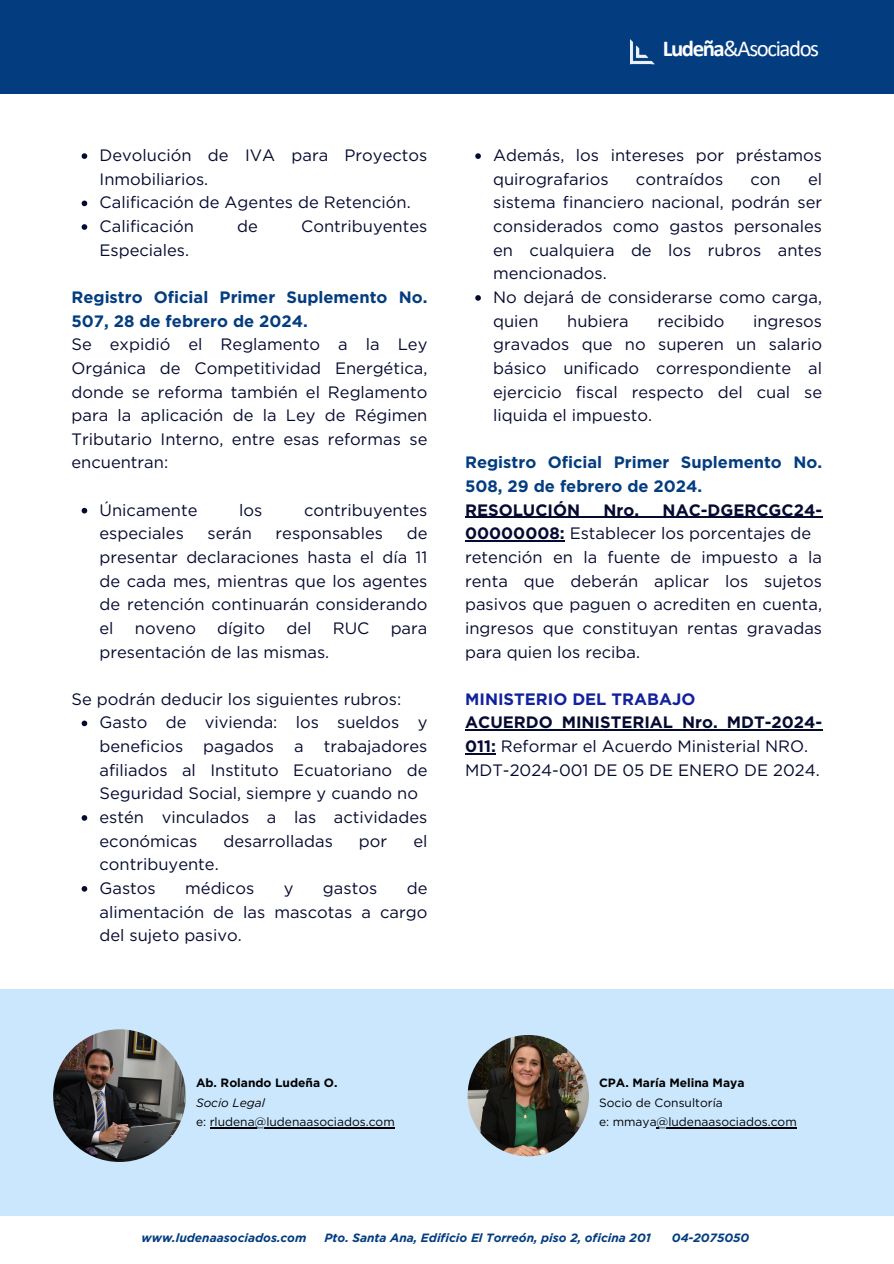
<style>
.page{position:relative;width:894px;height:1264px;background:#fff}
.page>*{position:absolute;margin:0;border:0;box-sizing:border-box;transform-origin:0 0}
.t1{font:22.8px "Calibri";letter-spacing:-.06em;color:#fff}
.t2{font:16.5px/23.7px "Gotham";color:#050a30}
.t3{font:700 16.5px/23.7px "Gotham";color:#033d7f}
.t4{font:700 16.5px "Gotham";color:#12229d}
.t5{font:700 16.5px "Gotham";color:#050a30}
.t6{font:italic 700 12px "Gotham";color:#033d7f}
.t7{font:12px "Gotham";color:#000}
.t8{font:700 12px "Gotham";color:#000}
.t9{font:italic 12px "Gotham";color:#000}
.s1{font-weight:700;color:#033d7f}
.s2{font-weight:700}
</style>
<div class="page">
<div style="left:0;top:0;width:893px;height:94px;background:#033d7f"></div>
<img style="left:630px;top:39px;width:24px;height:25px">
<svg style="left:82px;top:153px;width:5px;height:6px"></svg>
<svg style="left:82px;top:200px;width:5px;height:6px"></svg>
<svg style="left:82px;top:224px;width:5px;height:6px"></svg>
<svg style="left:82px;top:508px;width:5px;height:5px"></svg>
<svg style="left:82px;top:720px;width:5px;height:6px"></svg>
<svg style="left:82px;top:815px;width:5px;height:5px"></svg>
<svg style="left:82px;top:886px;width:5px;height:5px"></svg>
<svg style="left:475px;top:153px;width:5px;height:6px"></svg>
<svg style="left:475px;top:295px;width:5px;height:6px"></svg>
<hr style="left:465px;top:517px;width:356px;height:1px;background:#050a30">
<hr style="left:465px;top:540px;width:99px;height:1px;background:#050a30">
<hr style="left:465px;top:729px;width:356px;height:1px;background:#050a30">
<hr style="left:465px;top:753px;width:31px;height:1px;background:#050a30">
<div style="left:0;top:989px;width:893px;height:226px;background:#cae7fe"></div>
<img style="left:53px;top:1029px;width:133px;height:132px;border-radius:50%">
<img style="left:467px;top:1034px;width:121px;height:122px;border-radius:50%">
<hr style="left:210px;top:1126px;width:184px;height:1px;background:#000">
<hr style="left:656px;top:1126px;width:140px;height:1px;background:#000">
<p class="t2" style="left:99px;top:143px;width:329px">Devolución de IVA para Proyectos<br>Inmobiliarios.</p>
<p class="t2" style="left:99px;top:191px;width:312px">Calificación de Agentes de Retención.</p>
<p class="t2" style="left:99px;top:214px;width:96px">Calificación</p>
<p class="t2" style="left:237px;top:214px;width:22px">de</p>
<p class="t2" style="left:301px;top:214px;width:128px">Contribuyentes</p>
<p class="t2" style="left:99px;top:238px;width:91px">Especiales.</p>
<h2 class="t2" style="left:71px;top:285px;width:357px"><span class="s1">Registro Oficial Primer Suplemento No.<br>507, 28 de febrero de 2024.<br></span>Se expidió el Reglamento a la Ley Orgánica de Competitividad Energética, donde se reforma también el Reglamento para la aplicación de la Ley de Régimen Tributario Interno, entre esas reformas se encuentran:</h2>
<p class="t2" style="left:99px;top:498px;width:99px">Únicamente</p>
<p class="t2" style="left:239px;top:498px;width:25px">los</p>
<p class="t2" style="left:304px;top:498px;width:125px">contribuyentes</p>
<p class="t2" style="left:99px;top:521px;width:86px">especiales</p>
<p class="t2" style="left:207px;top:521px;width:46px">serán</p>
<p class="t2" style="left:275px;top:521px;width:109px">responsables</p>
<p class="t2" style="left:99px;top:521px;width:329px;text-align:justify;text-indent:307px">de presentar declaraciones hasta el día 11 de cada mes, mientras que los agentes de retención continuarán considerando el</p>
<p class="t2" style="left:135px;top:616px;width:63px">noveno</p>
<p class="t2" style="left:217px;top:616px;width:49px">dígito</p>
<p class="t2" style="left:286px;top:616px;width:27px">del</p>
<p class="t2" style="left:332px;top:616px;width:38px">RUC</p>
<p class="t2" style="left:390px;top:616px;width:38px">para</p>
<p class="t2" style="left:99px;top:639px;width:231px">presentación de las mismas.</p>
<h2 class="t2" style="left:71px;top:687px;width:331px">Se podrán deducir los siguientes rubros:</h2>
<p class="t2" style="left:99px;top:710px;width:329px;text-align:justify">Gasto de vivienda: los sueldos y beneficios pagados a trabajadores afiliados al Instituto Ecuatoriano de Seguridad Social, siempre y cuando no</p>
<p class="t2" style="left:99px;top:805px;width:329px">estén vinculados a las actividades económicas</p>
<p class="t2" style="left:223px;top:828px;width:111px">desarrolladas</p>
<p class="t2" style="left:359px;top:828px;width:30px">por</p>
<p class="t2" style="left:413px;top:828px;width:16px">el</p>
<p class="t2" style="left:99px;top:852px;width:121px">contribuyente.</p>
<p class="t2" style="left:99px;top:876px;width:58px">Gastos</p>
<p class="t2" style="left:185px;top:876px;width:70px">médicos</p>
<p class="t2" style="left:284px;top:876px;width:11px">y</p>
<p class="t2" style="left:323px;top:876px;width:56px">gastos</p>
<p class="t2" style="left:99px;top:876px;width:329px;text-align:justify;text-indent:307px">de alimentación de las mascotas a cargo del sujeto pasivo.</p>
<h1 class="t1" style="left:662px;top:39px;width:158px"><span class="s2">Ludeña</span>&amp;Asociados</h1>
<p class="t2" style="left:493px;top:143px;width:330px">Además, los intereses por préstamos quirografarios</p>
<p class="t2" style="left:635px;top:167px;width:89px">contraídos</p>
<p class="t2" style="left:750px;top:167px;width:32px">con</p>
<p class="t2" style="left:493px;top:167px;width:330px;text-indent:315px">el sistema financiero nacional, podrán ser considerados como gastos personales en cualquiera de los rubros antes mencionados.<br>No dejará de considerarse como carga, quien</p>
<p class="t2" style="left:567px;top:309px;width:63px">hubiera</p>
<p class="t2" style="left:657px;top:309px;width:69px">recibido</p>
<p class="t2" style="left:493px;top:309px;width:330px;text-align:justify;text-indent:260px">ingresos gravados que no superen un salario básico unificado correspondiente al ejercicio fiscal respecto del cual se liquida el impuesto.</p>
<p class="t3" style="left:465px;top:450px;width:358px">Registro Oficial Primer Suplemento No.<br>508, 29 de febrero de 2024.</p>
<p class="t5" style="left:465px;top:500px;width:116px">RESOLUCIÓN</p>
<p class="t5" style="left:603px;top:500px;width:37px">Nro.</p>
<p class="t2" style="left:465px;top:498px;width:358px;text-indent:197px"><span class="s2">NAC-DGERCGC24- 00000008:</span> Establecer los porcentajes de retención en la fuente de impuesto a la renta que deberán aplicar los sujetos pasivos que paguen o acrediten en cuenta, ingresos que constituyan rentas gravadas para quien los reciba.</p>
<p class="t4" style="left:465px;top:689px;width:232px">MINISTERIO DEL TRABAJO</p>
<p class="t2" style="left:465px;top:710px;width:358px"><span class="s2">ACUERDO MINISTERIAL Nro. MDT-2024-<br>011:</span> Reformar el Acuerdo Ministerial NRO.<br>MDT-2024-001 DE 05 DE ENERO DE 2024.</p>
<p class="t8" style="left:196px;top:1075px;width:143px">Ab. Rolando Ludeña O.</p>
<p class="t9" style="left:196px;top:1094px;width:70px">Socio Legal</p>
<p class="t7" style="left:196px;top:1114px;width:200px">e: rludena@ludenaasociados.com</p>
<p class="t8" style="left:599px;top:1075px;width:147px">CPA. María Melina Maya</p>
<p class="t7" style="left:599px;top:1094px;width:125px">Socio de Consultoría</p>
<h3 class="t7" style="left:599px;top:1114px;width:199px">e: mmaya@ludenaasociados.com</h3>
<h3 class="t6" style="left:141px;top:1230px;width:166px">www.ludenaasociados.com</h3>
<p class="t6" style="left:324px;top:1230px;width:328px">Pto. Santa Ana, Edificio El Torreón, piso 2, oficina 201</p>
<p class="t6" style="left:671px;top:1230px;width:79px">04-2075050</p>
</div>
